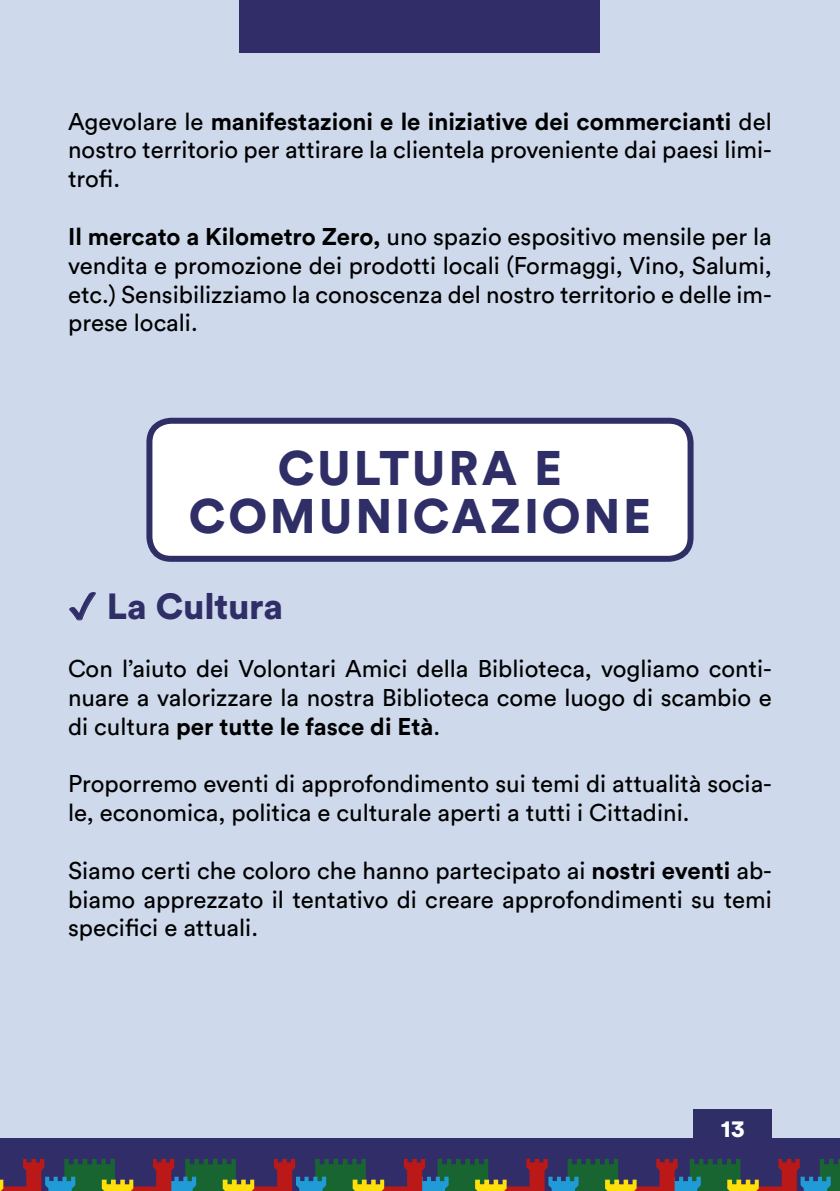
<style>
.page{position:relative;width:840px;height:1191px;background:#fff}
.page>*{position:absolute;margin:0;border:0;box-sizing:border-box;transform-origin:0 0}
.t1{font:900 48px/48px "Circular Std";letter-spacing:.06em;color:#2f2e67;text-align:center}
.t2{font:900 36px "Circular Std";letter-spacing:-.005em;color:#2f2e67}
.t3{font:24px/28.8px "Circular Std";color:#000;text-align:justify}
.t4{font:900 24px "Circular Std";color:#fff}
.s1{font-weight:700}
</style>
<div class="page">
<div style="left:0;top:0;width:839px;height:1166px;background:#ced9eb"></div>
<div style="left:693px;top:1109px;width:78px;height:57px;background:#2f2e67"></div>
<div style="left:0;top:1138px;width:839px;height:53px;background:#302d68"></div>
<div style="left:240px;top:0;width:360px;height:53px;background:#302d68"></div>
<svg style="left:0;top:1158px;width:839px;height:33px"></svg>
<div style="left:149px;top:421px;width:541px;height:138px;background:#fff;border-radius:22px"></div>
<div style="left:146px;top:418px;width:547px;height:144px;border:6px solid #2f2e67;border-radius:22px"></div>
<svg style="left:69px;top:592px;width:27px;height:29px"></svg>
<p class="t3" style="left:68px;top:106px;width:704px">Agevolare le <span class="s1">manifestazioni e le iniziative dei commercianti</span> del nostro territorio per attirare la clientela proveniente dai paesi limi&shy;trofi.</p>
<p class="t3" style="left:68px;top:222px;width:705px"><span class="s1">Il mercato a Kilometro Zero,</span> uno spazio espositivo mensile per la vendita e promozione dei prodotti locali (Formaggi, Vino, Salumi, etc.) Sensibilizziamo la conoscenza del nostro territorio e delle im&shy;prese locali.</p>
<h1 class="t1" style="left:189px;top:443px;width:464px">CULTURA E<br>COMUNICAZIONE</h1>
<h2 class="t2" style="left:68px;top:583px;width:216px">✔ La Cultura</h2>
<p class="t3" style="left:68px;top:654px;width:705px">Con l’aiuto dei Volontari Amici della Biblioteca, vogliamo conti&shy;nuare a valorizzare la nostra Biblioteca come luogo di scambio e di cultura <span class="s1">per tutte le fasce di Età</span>.</p>
<p class="t3" style="left:68px;top:769px;width:705px">Proporremo eventi di approfondimento sui temi di attualità socia&shy;le, economica, politica e culturale aperti a tutti i Cittadini.</p>
<p class="t3" style="left:68px;top:855px;width:705px">Siamo certi che coloro che hanno partecipato ai <span class="s1">nostri eventi</span> ab&shy;biamo apprezzato il tentativo di creare approfondimenti su temi specifici e attuali.</p>
<p class="t4" style="left:720px;top:1112px;width:25px">13</p>
</div>
